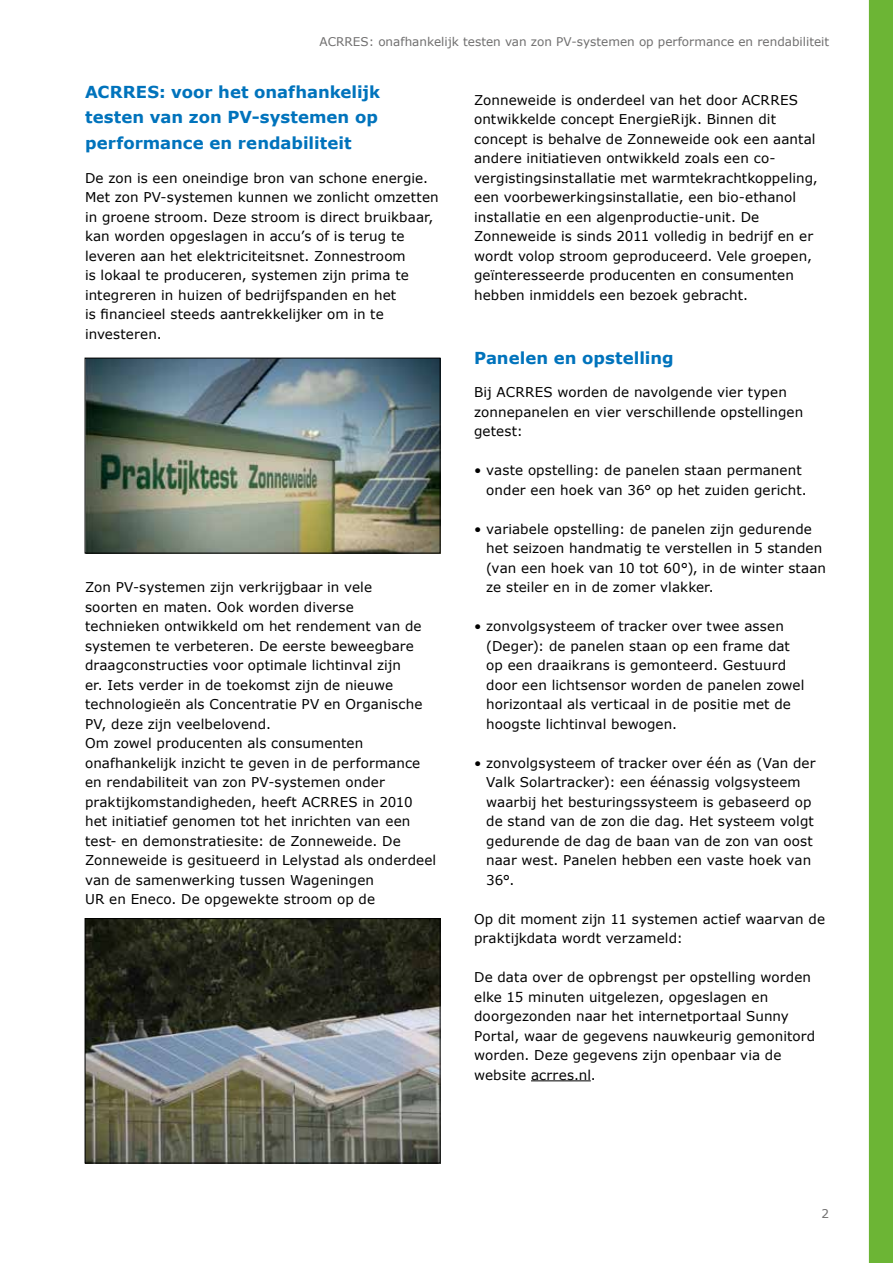
<style>
.page{position:relative;width:893px;height:1263px;background:#fff}
.page>*{position:absolute;margin:0;border:0;box-sizing:border-box;transform-origin:0 0}
.t1{font:700 16.5px/25.5px "Verdana";color:#0073bc}
.t2{font:13.5px/19.5px "Verdana";letter-spacing:.005em;color:#000}
.t3{font:12px "Verdana";color:#706f6f}
</style>
<div class="page">
<hr style="left:531px;top:1080px;width:60px;height:1px;background:#000">
<div style="left:869px;top:0;width:24px;height:1263px;background:#6cb535"></div>
<img style="left:87px;top:360px;width:351px;height:191px">
<div style="left:85px;top:358px;width:355px;height:195px;border:1px solid #000"></div>
<img style="left:87px;top:920px;width:351px;height:241px">
<div style="left:85px;top:918px;width:355px;height:245px;border:1px solid #000"></div>
<p class="t3" style="left:320px;top:33px;width:511px">ACRRES: onafhankelijk testen van zon PV-systemen op performance en rendabiliteit</p>
<p class="t1" style="left:85px;top:79px;width:297px">ACRRES: voor het onafhankelijk testen van zon PV-systemen op performance en rendabiliteit</p>
<p class="t2" style="left:85px;top:168px;width:355px">De zon is een oneindige bron van schone energie.<br>Met zon PV-systemen kunnen we zonlicht omzetten in groene stroom. Deze stroom is direct bruikbaar, kan worden opgeslagen in accu’s of is terug te leveren aan het elektriciteitsnet. Zonnestroom<br>is lokaal te produceren, systemen zijn prima te integreren in huizen of bedrijfspanden en het<br>is financieel steeds aantrekkelijker om in te investeren.</p>
<p class="t2" style="left:85px;top:577px;width:353px">Zon PV-systemen zijn verkrijgbaar in vele<br>soorten en maten. Ook worden diverse<br>technieken ontwikkeld om het rendement van de systemen te verbeteren. De eerste beweegbare draagconstructies voor optimale lichtinval zijn<br>er. Iets verder in de toekomst zijn de nieuwe technologieën als Concentratie PV en Organische PV, deze zijn veelbelovend.<br>Om zowel producenten als consumenten onafhankelijk inzicht te geven in de performance en rendabiliteit van zon PV-systemen onder praktijkomstandigheden, heeft ACRRES in 2010 het initiatief genomen tot het inrichten van een test- en demonstratiesite: de Zonneweide. De Zonneweide is gesitueerd in Lelystad als onderdeel van de samenwerking tussen Wageningen<br>UR en Eneco. De opgewekte stroom op de</p>
<p class="t2" style="left:474px;top:90px;width:345px">Zonneweide is onderdeel van het door ACRRES ontwikkelde concept EnergieRijk. Binnen dit concept is behalve de Zonneweide ook een aantal andere initiatieven ontwikkeld zoals een co&shy;vergistingsinstallatie met warmtekrachtkoppeling, een voorbewerkingsinstallatie, een bio-ethanol installatie en een algenproductie-unit. De Zonneweide is sinds 2011 volledig in bedrijf en er wordt volop stroom geproduceerd. Vele groepen, geïnteresseerde producenten en consumenten hebben inmiddels een bezoek gebracht.</p>
<p class="t1" style="left:474px;top:345px;width:201px">Panelen en opstelling</p>
<p class="t2" style="left:474px;top:382px;width:331px">Bij ACRRES worden de navolgende vier typen zonnepanelen en vier verschillende opstellingen getest:</p>
<p class="t2" style="left:486px;top:460px;width:322px;text-indent:-12px">• vaste opstelling: de panelen staan permanent onder een hoek van 36° op het zuiden gericht.</p>
<p class="t2" style="left:486px;top:519px;width:341px;text-indent:-12px">• variabele opstelling: de panelen zijn gedurende het seizoen handmatig te verstellen in 5 standen (van een hoek van 10 tot 60°), in de winter staan ze steiler en in de zomer vlakker.</p>
<p class="t2" style="left:486px;top:616px;width:320px;text-indent:-12px">• zonvolgsysteem of tracker over twee assen (Deger): de panelen staan op een frame dat op een draaikrans is gemonteerd. Gestuurd door een lichtsensor worden de panelen zowel horizontaal als verticaal in de positie met de hoogste lichtinval bewogen.</p>
<p class="t2" style="left:486px;top:753px;width:331px;text-indent:-12px">• zonvolgsysteem of tracker over één as (Van der Valk Solartracker): een éénassig volgsysteem waarbij het besturingssysteem is gebaseerd op de stand van de zon die dag. Het systeem volgt gedurende de dag de baan van de zon van oost naar west. Panelen hebben een vaste hoek van 36°.</p>
<p class="t2" style="left:474px;top:909px;width:352px">Op dit moment zijn 11 systemen actief waarvan de praktijkdata wordt verzameld:</p>
<p class="t2" style="left:474px;top:967px;width:343px">De data over de opbrengst per opstelling worden elke 15 minuten uitgelezen, opgeslagen en doorgezonden naar het internetportaal Sunny Portal, waar de gegevens nauwkeurig gemonitord worden. Deze gegevens zijn openbaar via de website acrres.nl.</p>
<p class="t3" style="left:822px;top:1206px;width:9px">2</p>
</div>
